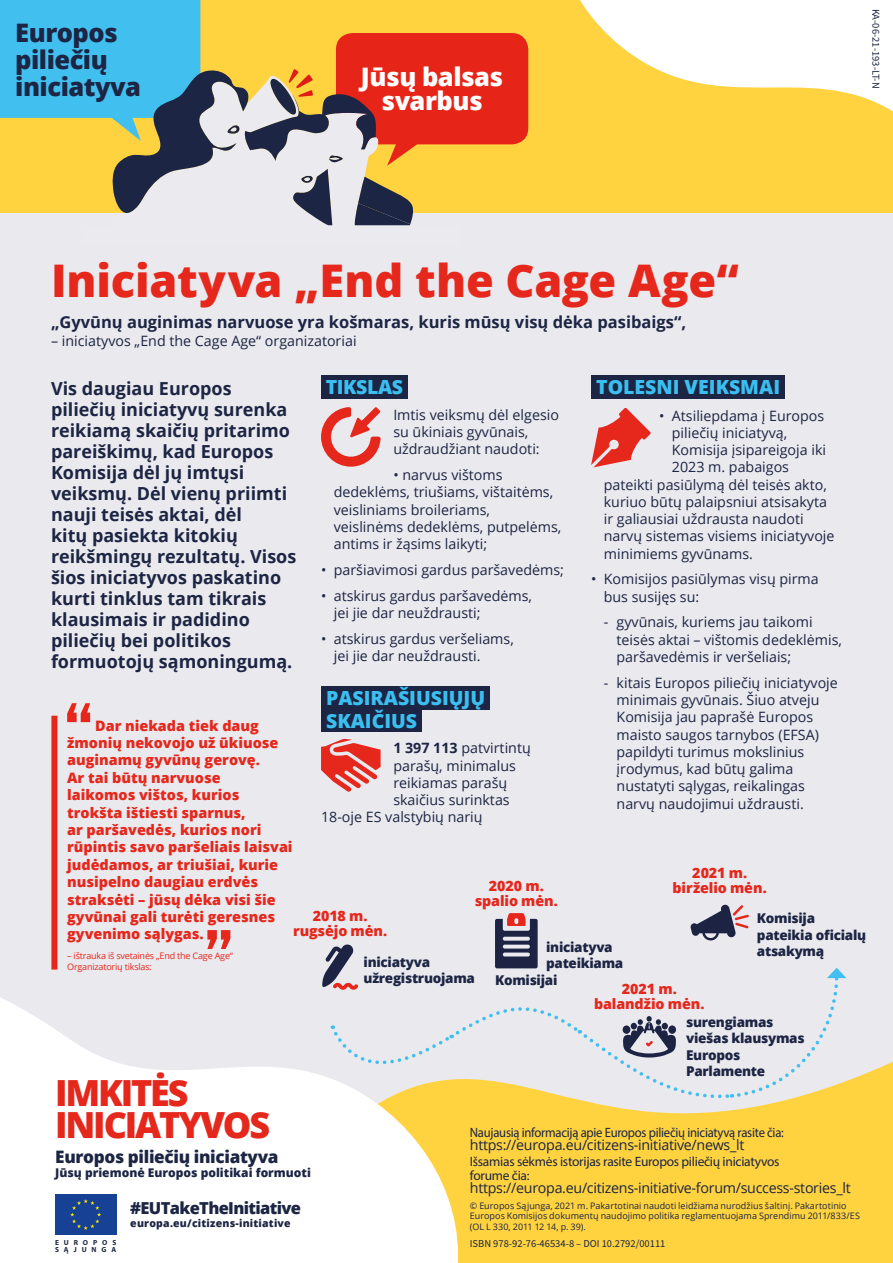
<style>
.page{position:relative;width:893px;height:1263px;background:#eae9ee}
.page>*{position:absolute;margin:0;border:0;box-sizing:border-box;transform-origin:0 0}
.t1{font:800 45px "Open Sans";letter-spacing:-.005em;color:#e5271c}
.t2{font:800 36px/31.7px "Open Sans";letter-spacing:-.06em;color:#e5271c}
.t3{font:800 25.5px/27px "Open Sans";letter-spacing:-.02em;color:#1c2543}
.t4{font:800 25.5px/24px "Open Sans";letter-spacing:-.02em;color:#fff;text-align:center}
.t5{font:800 19.5px/22.2px "Open Sans";color:#3abff0}
.t6{font:800 19.5px "Open Sans";letter-spacing:-.02em;color:#3abff0}
.t7{font:700 18px/21px "Open Sans";color:#1c2543}
.t8{font:800 17.1px "Open Sans";letter-spacing:-.02em;color:#1c2543}
.t9{font:700 16.5px "Open Sans";color:#1c2543}
.t10{font:800 16.5px "Open Sans";letter-spacing:-.04em;color:#1c2543}
.t11{font:800 14.4px/17.4px "Open Sans";color:#e5271c}
.t12{font:14.25px/17.2px "Open Sans";color:#1c2543}
.t13{font:14.25px "Open Sans";letter-spacing:-.02em;color:#1c2543}
.t14{font:800 14.25px/15px "Open Sans";letter-spacing:-.005em;color:#e5271c;text-align:center}
.t15{font:800 13.5px/16.5px "Open Sans";letter-spacing:-.02em;color:#1c2543}
.t16{font:13.5px/13.5px "Myriad Pro";letter-spacing:-.02em;color:#1c2543}
.t17{font:13.5px "Myriad Pro";letter-spacing:-.02em;color:#1c2543;scale:.94 1}
.t18{font:800 12px "Open Sans";color:#1c2543}
.t19{font:10.5px "Source Sans Pro";color:#1c2543}
.t20{font:800 10.5px "Open Sans";letter-spacing:.02em;color:#1c2543}
.t21{font:9px/10.5px "Open Sans";letter-spacing:.005em;color:#1c2543}
.t22{font:9px/10.8px "Open Sans";letter-spacing:-.02em;color:#e5271c}
.t23{font:700 7.35px/7.5px "Myriad Pro";letter-spacing:.665em;color:#1c2543}
.s1{font-weight:700}
</style>
<div class="page">
<div style="left:0;top:0;width:893px;height:213px;background:#ffd240"></div>
<svg style="left:0;top:0;width:528px;height:225px"></svg>
<svg style="left:580px;top:0;width:313px;height:112px"></svg>
<div style="left:321px;top:375px;width:87px;height:24px;background:#1c2543"></div>
<div style="left:321px;top:686px;width:168px;height:24px;background:#1c2543"></div>
<div style="left:321px;top:708px;width:100px;height:24px;background:#1c2543"></div>
<svg style="left:321px;top:407px;width:60px;height:60px"></svg>
<svg style="left:321px;top:739px;width:60px;height:53px"></svg>
<div style="left:591px;top:375px;width:193px;height:24px;background:#1c2543"></div>
<svg style="left:591px;top:408px;width:60px;height:59px"></svg>
<div style="left:470px;top:1061px;width:423px;height:202px;background:#ffd240"></div>
<svg style="left:0;top:997px;width:470px;height:266px;fill:#fff"></svg>
<div style="left:55px;top:1194px;width:61px;height:41px;background:#164194"></div>
<svg style="left:70px;top:1199px;width:31px;height:31px"></svg>
<div style="left:51px;top:716px;width:6px;height:253px;background:#e5271c"></div>
<svg style="left:67px;top:703px;width:23px;height:19px"></svg>
<svg style="left:207px;top:930px;width:23px;height:19px"></svg>
<svg style="left:322px;top:904px;width:524px;height:195px"></svg>
<h3 class="t3" style="left:15px;top:18px;width:127px">Europos piliečių iniciatyva</h3>
<h3 class="t4" style="left:361px;top:64px;width:144px">Jūsų balsas svarbus</h3>
<h1 class="t1" style="left:51px;top:246px;width:690px">Iniciatyva „End the Cage Age“</h1>
<p class="t9" style="left:51px;top:310px;width:637px">„Gyvūnų auginimas narvuose yra košmaras, kuris mūsų visų dėka pasibaigs“,</p>
<p class="t12" style="left:51px;top:331px;width:307px">– iniciatyvos „End the Cage Age“ organizatoriai</p>
<p class="t19" style="left:883px;top:9px;width:82px;rotate:90deg">KA-06-21-193-LT-N</p>
<h3 class="t5" style="left:596px;top:375px;width:185px">TOLESNI VEIKSMAI</h3>
<p class="t12" style="left:659px;top:406px;width:167px">• Atsiliepdama į Europos</p>
<p class="t12" style="left:672px;top:424px;width:117px">piliečių iniciatyvą,</p>
<p class="t12" style="left:672px;top:441px;width:156px">Komisija įsipareigoja iki</p>
<p class="t12" style="left:672px;top:458px;width:119px">2023 m. pabaigos</p>
<p class="t12" style="left:604px;top:475px;width:225px">pateikti pasiūlymą dėl teisės akto,</p>
<p class="t12" style="left:604px;top:493px;width:225px">kuriuo būtų palaipsniui atsisakyta</p>
<p class="t12" style="left:604px;top:510px;width:201px">ir galiausiai uždrausta naudoti</p>
<p class="t12" style="left:604px;top:527px;width:232px">narvų sistemas visiems iniciatyvoje</p>
<p class="t12" style="left:604px;top:544px;width:151px">minimiems gyvūnams.</p>
<p class="t12" style="left:604px;top:570px;width:216px;text-indent:-13px">• Komisijos pasiūlymas visų pirma bus susijęs su:</p>
<p class="t12" style="left:617px;top:613px;width:227px;text-indent:-13px">- gyvūnais, kuriems jau taikomi teisės aktai – vištomis dedeklėmis, paršavedėmis ir veršeliais;</p>
<p class="t12" style="left:617px;top:673px;width:223px;text-indent:-13px">- kitais Europos piliečių iniciatyvoje minimais gyvūnais. Šiuo atveju<br>Komisija jau paprašė Europos maisto saugos tarnybos (EFSA) papildyti turimus mokslinius įrodymus, kad būtų galima nustatyti sąlygas, reikalingas narvų naudojimui uždrausti.</p>
<p class="t7" style="left:51px;top:378px;width:247px">Vis daugiau Europos piliečių iniciatyvų surenka reikiamą skaičių pritarimo pareiškimų, kad Europos<br>Komisija dėl jų imtųsi veiksmų. Dėl vienų priimti nauji teisės aktai, dėl<br>kitų pasiekta kitokių reikšmingų rezultatų. Visos šios iniciatyvos paskatino kurti tinklus tam tikrais klausimais ir padidino piliečių bei politikos formuotojų sąmoningumą.</p>
<h3 class="t6" style="left:326px;top:372px;width:79px">TIKSLAS</h3>
<p class="t12" style="left:393px;top:406px;width:167px">Imtis veiksmų dėl elgesio su ūkiniais gyvūnais, uždraudžiant naudoti:</p>
<p class="t12" style="left:334px;top:466px;width:229px;text-indent:60px">• narvus vištoms dedeklėms, triušiams, vištaitėms, veisliniams broileriams, veislinėms dedeklėms, putpelėms, antims ir žąsims laikyti;</p>
<p class="t12" style="left:321px;top:561px;width:244px">• paršiavimosi gardus paršavedėms;</p>
<p class="t12" style="left:334px;top:586px;width:200px;text-indent:-13px">• atskirus gardus paršavedėms, jei jie dar neuždrausti;</p>
<p class="t12" style="left:334px;top:629px;width:182px;text-indent:-13px">• atskirus gardus veršeliams, jei jie dar neuždrausti.</p>
<h3 class="t5" style="left:326px;top:686px;width:161px">PASIRAŠIUSIŲJŲ<br>SKAIČIUS</h3>
<p class="t12" style="left:393px;top:739px;width:139px"><span class="s1">1 397 113</span> patvirtintų</p>
<p class="t12" style="left:393px;top:756px;width:124px">parašų, minimalus</p>
<p class="t12" style="left:393px;top:774px;width:116px">reikiamas parašų</p>
<p class="t12" style="left:393px;top:791px;width:118px">skaičius surinktas</p>
<p class="t12" style="left:321px;top:808px;width:163px">18-oje ES valstybių narių</p>
<p class="t11" style="left:67px;top:716px;width:227px;text-indent:28px">Dar niekada tiek daug žmonių nekovojo už ūkiuose auginamų gyvūnų gerovę.<br>Ar tai būtų narvuose<br>laikomos vištos, kurios trokšta ištiesti sparnus,<br>ar paršavedės, kurios nori rūpintis savo paršeliais laisvai judėdamos, ar triušiai, kurie nusipelno daugiau erdvės straksėti – jūsų dėka visi šie gyvūnai gali turėti geresnes gyvenimo sąlygas.</p>
<p class="t22" style="left:67px;top:950px;width:167px">– ištrauka iš svetainės „End the Cage Age“<br>Organizatorių tikslas:</p>
<p class="t14" style="left:672px;top:865px;width:96px">2021 m. birželio mėn.</p>
<p class="t15" style="left:757px;top:909px;width:111px">Komisija pateikia oficialų atsakymą</p>
<p class="t14" style="left:594px;top:980px;width:112px">2021 m. balandžio mėn.</p>
<p class="t15" style="left:686px;top:1013px;width:120px">surengiamas viešas klausymas<br>Europos<br>Parlamente</p>
<p class="t14" style="left:475px;top:877px;width:85px">2020 m. spalio mėn.</p>
<p class="t15" style="left:546px;top:938px;width:68px">iniciatyva</p>
<p class="t15" style="left:546px;top:954px;width:79px">pateikiama</p>
<p class="t15" style="left:495px;top:971px;width:64px">Komisijai</p>
<p class="t14" style="left:293px;top:908px;width:96px">2018 m. rugsėjo mėn.</p>
<p class="t15" style="left:364px;top:953px;width:113px">iniciatyva užregistruojama</p>
<h2 class="t2" style="left:55px;top:1075px;width:217px">IMKITĖS<br>INICIATYVOS</h2>
<p class="t17" style="left:470px;top:1124px;width:335px">Naujausią informaciją apie Europos piliečių iniciatyvą rasite čia:</p>
<p class="t13" style="left:470px;top:1135px;width:276px">https://europa.eu/citizens-initiative/news_lt</p>
<p class="t16" style="left:470px;top:1154px;width:311px">Išsamias sėkmės istorijas rasite Europos piliečių iniciatyvos forume čia:</p>
<p class="t13" style="left:470px;top:1178px;width:382px">https://europa.eu/citizens-initiative-forum/success-stories_lt</p>
<p class="t8" style="left:55px;top:1143px;width:225px">Europos piliečių iniciatyva</p>
<p class="t18" style="left:55px;top:1163px;width:257px">Jūsų priemonė Europos politikai formuoti</p>
<p class="t23" style="left:55px;top:1238px;width:63px">EUROPOS<br>SĄJUNGA</p>
<p class="t10" style="left:130px;top:1196px;width:172px">#EUTakeTheInitiative</p>
<p class="t20" style="left:130px;top:1215px;width:162px">europa.eu/citizens-initiative</p>
<p class="t21" style="left:470px;top:1200px;width:392px">© Europos Sąjunga, 2021 m. Pakartotinai naudoti leidžiama nurodžius šaltinį. Pakartotinio<br>Europos Komisijos dokumentų naudojimo politika reglamentuojama Sprendimu 2011/833/ES (OL L 330, 2011 12 14, p. 39).</p>
<p class="t19" style="left:470px;top:1237px;width:197px">ISBN 978-92-76-46534-8 – DOI 10.2792/00111</p>
</div>
